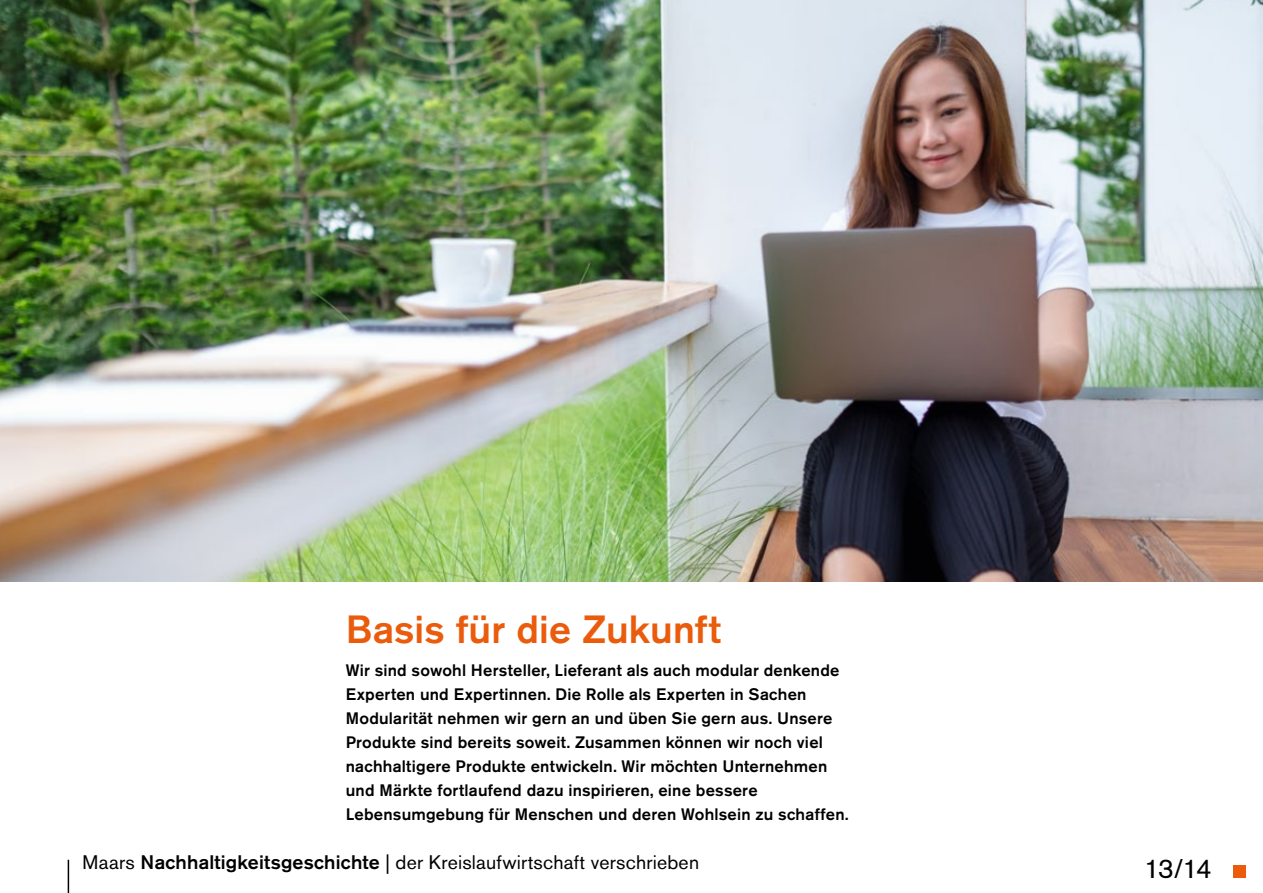
<style>
.page{position:relative;width:1263px;height:893px;background:#fff}
.page>*{position:absolute;margin:0;border:0;box-sizing:border-box;transform-origin:0 0}
.t1{font:500 39px "Akzidenz Grotesk BE";color:#ea5b0b}
.t2{font:27px "Akzidenz Grotesk BE";color:#000}
.t3{font:19.5px "Akzidenz Grotesk BE";letter-spacing:.01em;color:#000}
.t4{font:500 16.5px/24px "Akzidenz Grotesk BE";letter-spacing:.015em;color:#000}
.s1{font-weight:500}
</style>
<div class="page">
<img style="left:0;top:0;width:1263px;height:581px">
<div style="left:1233px;top:865px;width:13px;height:13px;background:#ea5b0b"></div>
<hr style="left:68px;top:860px;width:1px;height:33px;background:#000">
<h1 class="t1" style="left:346px;top:606px;width:377px">Basis für die Zukunft</h1>
<p class="t4" style="left:346px;top:658px;width:504px">Wir sind sowohl Hersteller, Lieferant als auch modular denkende Experten und Expertinnen. Die Rolle als Experten in Sachen Modularität nehmen wir gern an und üben Sie gern aus. Unsere Produkte sind bereits soweit. Zusammen können wir noch viel nachhaltigere Produkte entwickeln. Wir möchten Unternehmen und Märkte fortlaufend dazu inspirieren, eine bessere Lebensumgebung für Menschen und deren Wohlsein zu schaffen.</p>
<p class="t3" style="left:83px;top:850px;width:618px">Maars <span class="s1">Nachhaltigkeitsgeschichte</span> | der Kreislaufwirtschaft verschrieben</p>
<h2 class="t2" style="left:1144px;top:852px;width:69px">13/14</h2>
</div>
